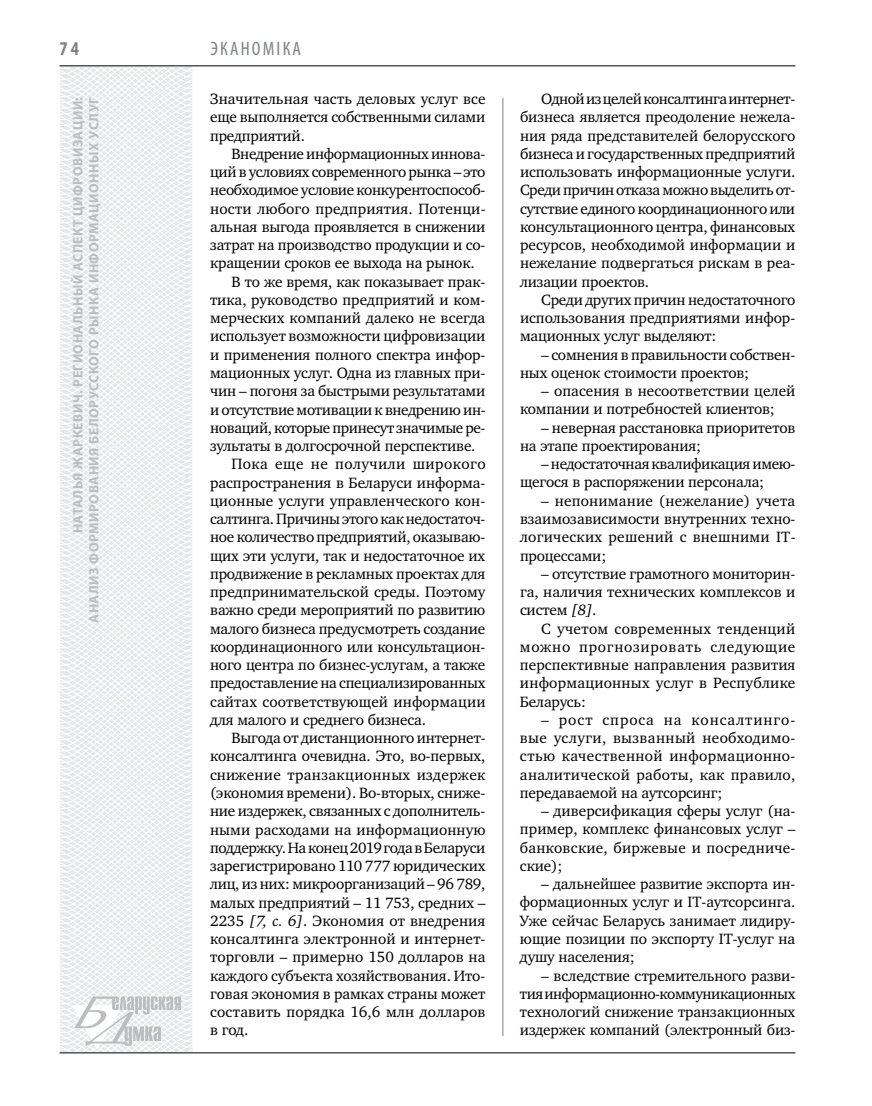
<style>
.page{position:relative;width:872px;height:1106px;background:#fff}
.page>*{position:absolute;margin:0;border:0;box-sizing:border-box;transform-origin:0 0}
.t1{font:condensed 19.5px "Myriad Pro";letter-spacing:.11em;color:#808285}
.t2{font:700 condensed 19.5px "Myriad Pro";color:#808285}
.t3{font:15.3px/18.3px "Charter C";letter-spacing:-.01em;color:#000;text-align:justify}
.t4{font:15.3px "Charter C";letter-spacing:.01em;color:#000}
.t5{font:15.3px "Charter C";letter-spacing:.015em;color:#000}
.t6{font:15.3px "Charter C";letter-spacing:.02em;color:#000}
.t7{font:15.3px "Charter C";letter-spacing:.03em;color:#000}
.t8{font:700 13.5px/16.2px "Myriad Pro";letter-spacing:.04em;color:#bcbdc0;text-align:right}
.s1{font-style:italic}
</style>
<div class="page">
<svg style="left:59px;top:65px;width:192px;height:989px"></svg>
<hr style="left:502px;top:98px;width:1px;height:938px;background:#808285">
<hr style="left:60px;top:1052px;width:735px;height:1px;background:#000">
<svg style="left:71px;top:996px;width:110px;height:53px"></svg>
<hr style="left:60px;top:65px;width:735px;height:1px;background:#000">
<p class="t2" style="left:60px;top:37px;width:21px">74</p>
<p class="t1" style="left:210px;top:37px;width:42px">Эканом</p>
<p class="t1" style="left:276px;top:37px;width:26px">іка</p>
<p class="t3" style="left:210px;top:90px;width:277px">Значительная часть деловых услуг все еще выполняется собственными силами предприятий.</p>
<p class="t3" style="left:231px;top:145px;width:256px">Внедрение информационных иннова-</p>
<p class="t3" style="left:210px;top:163px;width:277px">ций в условиях современного рынка – это</p>
<p class="t3" style="left:210px;top:181px;width:277px">необходимое условие конкурентоспособ-</p>
<p class="t4" style="left:210px;top:200px;width:277px">ности любого предприятия. Потенци-</p>
<p class="t3" style="left:210px;top:218px;width:277px">альная выгода проявляется в снижении</p>
<p class="t3" style="left:210px;top:236px;width:277px">затрат на производство продукции и со-</p>
<p class="t3" style="left:210px;top:254px;width:266px">кращении сроков ее выхода на рынок.</p>
<p class="t3" style="left:231px;top:272px;width:255px">В то же время, как показывает прак-</p>
<p class="t3" style="left:210px;top:291px;width:277px">тика, руководство предприятий и ком-</p>
<p class="t3" style="left:210px;top:309px;width:277px">мерческих компаний далеко не всегда</p>
<p class="t3" style="left:210px;top:327px;width:277px">использует возможности цифровизации</p>
<p class="t3" style="left:210px;top:345px;width:277px">и применения полного спектра инфор-</p>
<p class="t3" style="left:210px;top:364px;width:277px">мационных услуг. Одна из главных при-</p>
<p class="t3" style="left:210px;top:382px;width:277px">чин – погоня за быстрыми результатами</p>
<p class="t3" style="left:210px;top:400px;width:277px">и отсутствие мотивации к внедрению ин-</p>
<p class="t3" style="left:210px;top:418px;width:277px">новаций, которые принесут значимые ре-</p>
<p class="t3" style="left:210px;top:437px;width:267px">зультаты в долгосрочной перспективе.</p>
<p class="t7" style="left:231px;top:455px;width:256px">Пока еще не получили широкого</p>
<p class="t3" style="left:210px;top:473px;width:277px">распространения в Беларуси информа-</p>
<p class="t3" style="left:210px;top:491px;width:277px">ционные услуги управленческого кон-</p>
<p class="t3" style="left:210px;top:510px;width:277px">салтинга. Причины этого как недостаточ-</p>
<p class="t3" style="left:210px;top:528px;width:277px">ное количество предприятий, оказываю-</p>
<p class="t3" style="left:210px;top:546px;width:277px">щих эти услуги, так и недостаточное их</p>
<p class="t3" style="left:210px;top:564px;width:277px">продвижение в рекламных проектах для</p>
<p class="t3" style="left:210px;top:583px;width:277px">предпринимательской среды. Поэтому</p>
<p class="t3" style="left:210px;top:601px;width:277px">важно среди мероприятий по развитию</p>
<p class="t3" style="left:210px;top:619px;width:277px">малого бизнеса предусмотреть создание</p>
<p class="t3" style="left:210px;top:637px;width:277px">координационного или консультацион-</p>
<p class="t3" style="left:210px;top:656px;width:277px">ного центра по бизнес-услугам, а также</p>
<p class="t3" style="left:210px;top:674px;width:277px">предоставление на специализированных</p>
<p class="t3" style="left:210px;top:692px;width:277px">сайтах соответствующей информации</p>
<p class="t3" style="left:210px;top:710px;width:217px">для малого и среднего бизнеса.</p>
<p class="t3" style="left:231px;top:729px;width:256px">Выгода от дистанционного интернет-</p>
<p class="t3" style="left:210px;top:747px;width:277px">консалтинга очевидна. Это, во-первых,</p>
<p class="t6" style="left:210px;top:766px;width:277px">снижение транзакционных издержек</p>
<p class="t3" style="left:210px;top:783px;width:277px">(экономия времени). Во-вторых, сниже-</p>
<p class="t3" style="left:210px;top:802px;width:277px">ние издержек, связанных с дополнитель-</p>
<p class="t3" style="left:210px;top:820px;width:277px">ными расходами на информационную</p>
<p class="t3" style="left:210px;top:838px;width:277px">поддержку. На конец 2019 года в Беларуси</p>
<p class="t3" style="left:210px;top:857px;width:277px">зарегистрировано 110 777 юридических</p>
<p class="t3" style="left:210px;top:875px;width:277px">лиц, из них: микроорганизаций – 96 789,</p>
<p class="t3" style="left:210px;top:893px;width:277px">малых предприятий – 11 753, средних –</p>
<p class="t3" style="left:210px;top:911px;width:277px">2235 <span class="s1">[7, с. 6]</span>. Экономия от внедрения</p>
<p class="t3" style="left:210px;top:930px;width:277px">консалтинга электронной и интернет-</p>
<p class="t3" style="left:210px;top:948px;width:277px">торговли – примерно 150 долларов на</p>
<p class="t3" style="left:210px;top:966px;width:277px">каждого субъекта хозяйствования. Ито-</p>
<p class="t3" style="left:210px;top:984px;width:277px">говая экономия в рамках страны может</p>
<p class="t5" style="left:210px;top:1003px;width:277px">составить порядка 16,6 млн долларов</p>
<p class="t3" style="left:210px;top:1021px;width:40px">в год.</p>
<p class="t8" style="left:69px;top:622px;width:527px;rotate:-90deg">Наталья Жаркевич. Региональный аспект цифровизации:<br>анализ формирования белорусского рынка информационных услуг</p>
<p class="t3" style="left:520px;top:90px;width:277px;text-indent:21px">Одной из целей консалтинга интернет&shy;бизнеса является преодоление нежела&shy;ния ряда представителей белорусского бизнеса и государственных предприятий использовать информационные услуги.<br>Среди причин отказа можно выделить от&shy;сутствие единого координационного или консультационного центра, финансовых ресурсов, необходимой информации и нежелание подвергаться рискам в реа&shy;лизации проектов.</p>
<p class="t3" style="left:520px;top:291px;width:277px;text-indent:21px">Среди других причин недостаточного использования предприятиями инфор&shy;мационных услуг выделяют:</p>
<p class="t3" style="left:520px;top:345px;width:277px;text-indent:21px">– сомнения в правильности собствен&shy;ных оценок стоимости проектов;</p>
<p class="t3" style="left:520px;top:382px;width:277px;text-indent:21px">– опасения в несоответствии целей компании и потребностей клиентов;</p>
<p class="t3" style="left:520px;top:418px;width:277px;text-indent:21px">– неверная расстановка приоритетов на этапе проектирования;</p>
<p class="t3" style="left:520px;top:455px;width:277px;text-indent:21px">– недостаточная квалификация имею&shy;щегося в распоряжении персонала;</p>
<p class="t3" style="left:520px;top:491px;width:277px;text-indent:21px">– непонимание (нежелание) учета взаимозависимости внутренних техно&shy;логических решений с внешними IT&shy;процессами;</p>
<p class="t3" style="left:520px;top:564px;width:277px;text-indent:21px">– отсутствие грамотного мониторин&shy;га, наличия технических комплексов и систем <span class="s1">[8]</span>.</p>
<p class="t3" style="left:520px;top:619px;width:277px;text-indent:21px">С учетом современных тенденций можно прогнозировать следующие перспективные направления развития информационных услуг в Республике Беларусь:</p>
<p class="t3" style="left:520px;top:710px;width:277px;text-indent:21px">– рост спроса на консалтинго&shy;вые услуги, вызванный необходимо&shy;стью качественной информационно&shy;аналитической работы, как правило, передаваемой на аутсорсинг;</p>
<p class="t3" style="left:520px;top:802px;width:277px;text-indent:21px">– диверсификация сферы услуг (на&shy;пример, комплекс финансовых услуг – банковские, биржевые и посредниче&shy;ские);</p>
<p class="t3" style="left:520px;top:875px;width:277px;text-indent:21px">– дальнейшее развитие экспорта ин&shy;формационных услуг и IT-аутсорсинга.<br>Уже сейчас Беларусь занимает лидиру&shy;ющие позиции по экспорту IT-услуг на душу населения;</p>
<p class="t3" style="left:520px;top:966px;width:277px;text-indent:21px">– вследствие стремительного разви&shy;тия информационно-коммуникационных технологий снижение транзакционных издержек компаний (электронный биз-</p>
</div>
